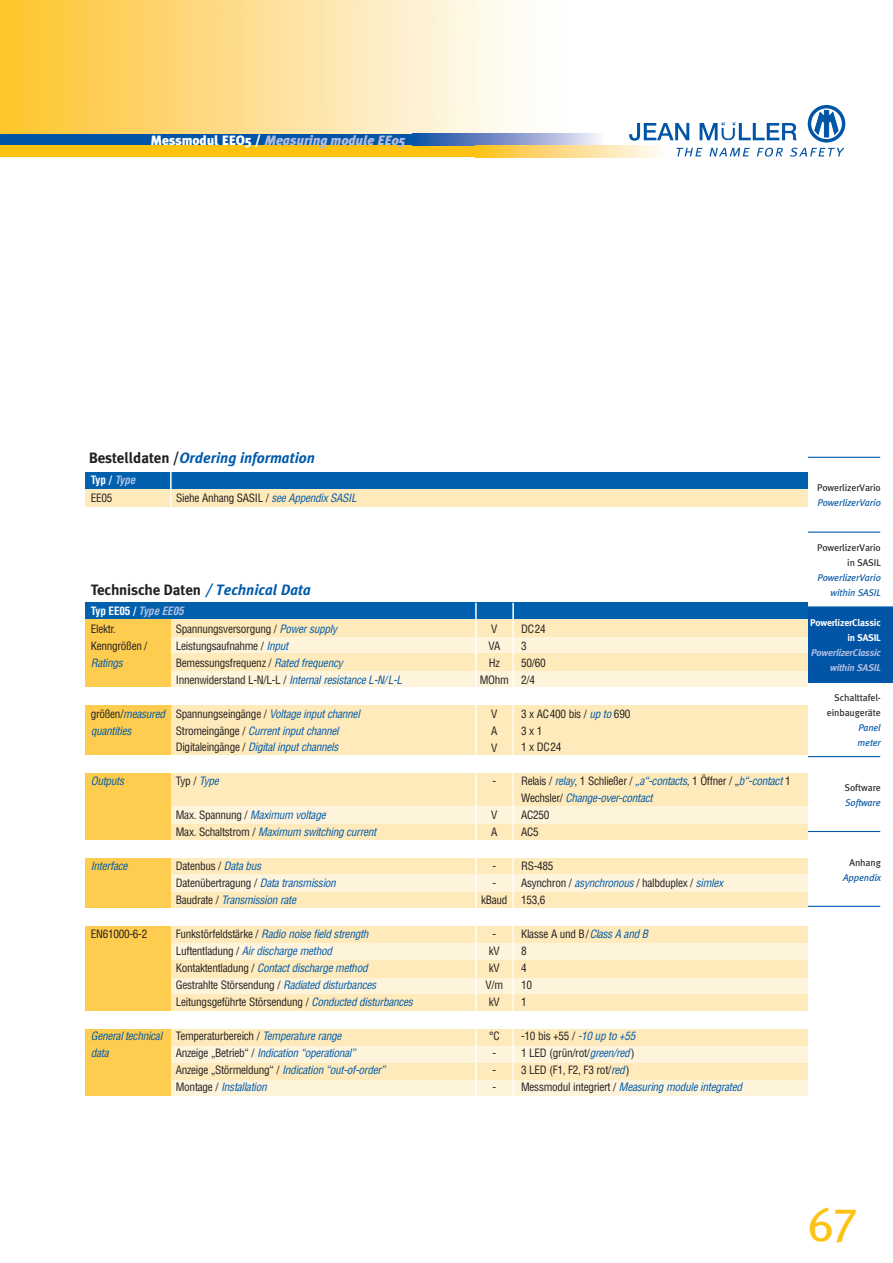
<style>
.page{position:relative;width:893px;height:1263px;background:#fff}
.page>*{position:absolute;margin:0;border:0;box-sizing:border-box;transform-origin:0 0}
.t1{font:48px "Meta Plus Book Caps";color:#fec210}
.t2{font:italic 700 15px "Meta Plus";color:#015aaa}
.t3{font:700 15px "Meta Plus";letter-spacing:-.01em;color:#231f20}
.t4{font:italic 900 13.5px "Meta Plus";letter-spacing:-.01em;color:#aebade}
.t5{font:italic condensed 11.25px/17px "Helvetica";letter-spacing:-.025em;color:#015aaa}
.t6{font:condensed 11.25px/17px "Helvetica";letter-spacing:-.025em;color:#231f20}
.t7{font:700 condensed 11.25px "Helvetica";letter-spacing:-.015em;color:#fff}
.t8{font:9.75px/15px "Meta";letter-spacing:-.01em;color:#231f20;text-align:right}
.t9{font:italic 9.75px/15px "Meta";letter-spacing:-.01em;color:#0154a6;text-align:right}
.t10{font:italic 700 9.75px/15px "Meta";letter-spacing:-.02em;color:#aebde0;text-align:right}
.t11{font:700 9.75px/15px "Meta";letter-spacing:-.02em;color:#fff;text-align:right}
.s1{font-style:normal;color:#fff}
.s2{font-style:normal;color:#231f20}
.s3{font-style:italic;color:#015aaa}
.s4{font-style:italic;color:#adbfe2}
</style>
<div class="page">
<div style="left:808px;top:607px;width:85px;height:75px;background:#0154a6"></div>
<hr style="left:808px;top:457px;width:72px;height:1px;background:#015aaa">
<hr style="left:808px;top:531px;width:72px;height:2px;background:#015aaa">
<hr style="left:808px;top:606px;width:85px;height:1px;background:#015aaa">
<hr style="left:808px;top:681px;width:85px;height:1px;background:#015aaa">
<hr style="left:808px;top:756px;width:72px;height:1px;background:#015aaa">
<hr style="left:808px;top:831px;width:72px;height:1px;background:#015aaa">
<hr style="left:808px;top:906px;width:72px;height:1px;background:#015aaa">
<svg style="left:0;top:0;width:846px;height:134px"></svg>
<div style="left:0;top:134px;width:417px;height:12px;background:#0154a6"></div>
<div style="left:0;top:146px;width:480px;height:11px;background:#fec210"></div>
<svg style="left:629px;top:105px;width:216px;height:52px"></svg>
<svg style="left:417px;top:134px;width:187px;height:12px"></svg>
<svg style="left:480px;top:146px;width:186px;height:11px"></svg>
<div style="left:85px;top:1079px;width:723px;height:17px;background:#fef4db"></div>
<div style="left:85px;top:892px;width:723px;height:17px;background:#feeaba"></div>
<div style="left:85px;top:824px;width:723px;height:17px;background:#feeaba"></div>
<div style="left:85px;top:739px;width:723px;height:17px;background:#feeaba"></div>
<div style="left:85px;top:671px;width:723px;height:17px;background:#fef4db"></div>
<div style="left:85px;top:1062px;width:723px;height:17px;background:#feeaba"></div>
<div style="left:85px;top:472px;width:723px;height:17px;background:#0160ae"></div>
<div style="left:85px;top:489px;width:723px;height:17px;background:#feeaba"></div>
<div style="left:85px;top:1045px;width:723px;height:17px;background:#fef4db"></div>
<div style="left:85px;top:1028px;width:723px;height:17px;background:#feeaba"></div>
<div style="left:85px;top:603px;width:723px;height:17px;background:#0160ae"></div>
<div style="left:85px;top:637px;width:723px;height:17px;background:#fef4db"></div>
<div style="left:85px;top:722px;width:723px;height:17px;background:#feeaba"></div>
<div style="left:85px;top:790px;width:723px;height:17px;background:#feeaba"></div>
<div style="left:85px;top:620px;width:723px;height:17px;background:#feeaba"></div>
<div style="left:85px;top:654px;width:723px;height:17px;background:#feeaba"></div>
<div style="left:85px;top:705px;width:723px;height:17px;background:#feeaba"></div>
<div style="left:85px;top:773px;width:723px;height:17px;background:#feeaba"></div>
<div style="left:85px;top:807px;width:723px;height:17px;background:#fef4db"></div>
<div style="left:85px;top:858px;width:723px;height:17px;background:#feeaba"></div>
<div style="left:85px;top:875px;width:723px;height:17px;background:#fef4db"></div>
<div style="left:85px;top:926px;width:723px;height:17px;background:#feeaba"></div>
<div style="left:85px;top:943px;width:723px;height:17px;background:#fef4db"></div>
<div style="left:85px;top:977px;width:723px;height:17px;background:#fef4db"></div>
<div style="left:85px;top:994px;width:723px;height:17px;background:#feeaba"></div>
<div style="left:85px;top:960px;width:723px;height:17px;background:#feeaba"></div>
<hr style="left:475px;top:603px;width:2px;height:598px;background:#fff">
<hr style="left:512px;top:603px;width:2px;height:597px;background:#fff">
<div style="left:85px;top:620px;width:85px;height:476px;background:#fecc4e"></div>
<div style="left:83px;top:688px;width:725px;height:17px;background:#fff"></div>
<div style="left:83px;top:756px;width:725px;height:17px;background:#fff"></div>
<div style="left:83px;top:841px;width:725px;height:17px;background:#fff"></div>
<div style="left:83px;top:909px;width:725px;height:17px;background:#fff"></div>
<div style="left:83px;top:1011px;width:725px;height:17px;background:#fff"></div>
<hr style="left:170px;top:471px;width:2px;height:35px;background:#fff">
<p class="t4" style="left:150px;top:132px;width:257px"><span class="s1">Messmodul EEO5 /</span> Measuring module EE05</p>
<h2 class="t2" style="left:89px;top:449px;width:228px"><span class="s2">Bestelldaten /</span>Ordering information</h2>
<p class="t6" style="left:91px;top:489px;width:23px">EE05</p>
<p class="t6" style="left:176px;top:489px;width:182px">Siehe Anhang SASIL / <span class="s3">see Appendix SASIL</span></p>
<p class="t7" style="left:91px;top:473px;width:46px">Typ / <span class="s4">Type</span></p>
<h2 class="t3" style="left:91px;top:582px;width:222px">Technische Daten <span class="s3">/ Technical Data</span></h2>
<p class="t6" style="left:91px;top:620px;width:58px">Elektr.<br>Kenngrößen /</p>
<p class="t5" style="left:91px;top:654px;width:34px">Ratings</p>
<p class="t7" style="left:91px;top:604px;width:95px">Typ EE05 / <span class="s4">Type EE05</span></p>
<p class="t6" style="left:176px;top:620px;width:228px">Spannungsversorgung / <span class="s3">Power supply </span>Leistungsaufnahme / <span class="s3">Input<br></span>Bemessungsfrequenz / <span class="s3">Rated frequency </span>Innenwiderstand L-N/L-L / <span class="s3">Internal resistance L-N/ L-L</span></p>
<p class="t5" style="left:176px;top:705px;width:186px"><span class="s2">Spannungseingänge /</span> Voltage input channel<br><span class="s2">Stromeingänge /</span> Current input channel<br><span class="s2">Digitaleingänge /</span> Digital input channels</p>
<p class="t6" style="left:176px;top:773px;width:45px">Typ / <span class="s3">Type</span></p>
<p class="t5" style="left:176px;top:806px;width:202px"><span class="s2">Max. Spannung /</span> Maximum voltage<br><span class="s2">Max. Schaltstrom /</span> Maximum switching current</p>
<p class="t5" style="left:176px;top:857px;width:162px"><span class="s2">Datenbus /</span> Data bus<br><span class="s2">Datenübertragung /</span> Data transmission<br><span class="s2">Baudrate /</span> Transmission rate</p>
<p class="t5" style="left:176px;top:925px;width:239px"><span class="s2">Funkstörfeldstärke /</span> Radio noise field strength <span class="s2">Luftentladung /</span> Air discharge method<br><span class="s2">Kontaktentladung /</span> Contact discharge method<br><span class="s2">Gestrahlte Störsendung /</span> Radiated disturbances <span class="s2">Leitungsgeführte Störsendung /</span> Conducted disturbances</p>
<p class="t5" style="left:176px;top:1027px;width:211px"><span class="s2">Temperaturbereich /</span> Temperature range<br><span class="s2">Anzeige „Betrieb“ /</span> Indication “operational” <span class="s2">Anzeige „Störmeldung“ /</span> Indication “out-of-order” <span class="s2">Montage /</span> Installation</p>
<p class="t5" style="left:91px;top:705px;width:76px"><span class="s2">größen/</span>measured quantities</p>
<p class="t5" style="left:91px;top:773px;width:35px">Outputs</p>
<p class="t5" style="left:91px;top:857px;width:38px">Interface</p>
<p class="t6" style="left:91px;top:925px;width:58px">EN61000-6-2</p>
<p class="t5" style="left:91px;top:1027px;width:73px">General technical data</p>
<p class="t6" style="left:480px;top:620px;width:31px;text-align:center">V<br>VA<br>Hz<br>MOhm</p>
<p class="t6" style="left:491px;top:705px;width:8px;text-align:justify">V A V</p>
<p class="t6" style="left:492px;top:773px;width:5px">-</p>
<p class="t6" style="left:491px;top:806px;width:8px">V<br>A</p>
<p class="t6" style="left:481px;top:857px;width:28px;text-align:center">-<br>- kBaud</p>
<p class="t6" style="left:486px;top:925px;width:19px;text-align:center">-<br>kV kV<br>V/m kV</p>
<p class="t6" style="left:489px;top:1027px;width:12px">°C -<br>-<br>-</p>
<p class="t6" style="left:521px;top:620px;width:26px">DC 24<br>3<br>50/60<br>2/4</p>
<p class="t6" style="left:521px;top:705px;width:111px">3 x AC 400 bis / <span class="s3">up to</span> 690<br>3x1<br>1 x DC 24</p>
<p class="t6" style="left:521px;top:773px;width:271px">Relais / <span class="s3">relay</span>, 1 Schließer / <span class="s3">„a“-contacts</span>, 1 Öffner / „<span class="s3">b“-contact</span> 1<br>Wechsler/ <span class="s3">Change-over-contact<br></span>AC250<br>AC5</p>
<p class="t6" style="left:521px;top:857px;width:204px">RS-485<br>Asynchron / <span class="s3">asynchronous</span> / halbduplex / <span class="s3">simlex<br></span>153,6</p>
<p class="t6" style="left:521px;top:925px;width:128px">Klasse A und B / <span class="s3">Class A and B<br></span>8<br>4<br>10<br>1</p>
<p class="t6" style="left:521px;top:1027px;width:222px">-10 bis +55 / <span class="s3">-10 up to +55<br></span>1 LED (grün/rot/<span class="s3">green/red</span> )<br>3 LED (F1, F2, F3 rot/<span class="s3">red</span> )<br>Messmodul integriert / <span class="s3">Measuring module integrated</span></p>
<p class="t8" style="left:817px;top:480px;width:65px">PowerlizerVario</p>
<p class="t9" style="left:817px;top:495px;width:65px">PowerlizerVario</p>
<p class="t8" style="left:817px;top:540px;width:65px">PowerlizerVario in SASIL</p>
<p class="t9" style="left:817px;top:570px;width:65px">PowerlizerVario within SASIL</p>
<p class="t11" style="left:810px;top:615px;width:72px">PowerlizerClassic in SASIL</p>
<p class="t10" style="left:811px;top:645px;width:71px">PowerlizerClassic within SASIL</p>
<p class="t8" style="left:827px;top:689px;width:55px">Schalttafel&shy;einbaugeräte</p>
<p class="t9" style="left:858px;top:720px;width:25px;text-align:left">Panel meter</p>
<p class="t8" style="left:845px;top:779px;width:38px">Software</p>
<p class="t9" style="left:845px;top:795px;width:37px">Software</p>
<p class="t8" style="left:850px;top:854px;width:33px">Anhang</p>
<p class="t9" style="left:843px;top:870px;width:39px">Appendix</p>
<h1 class="t1" style="left:808px;top:1197px;width:51px">67</h1>
</div>
